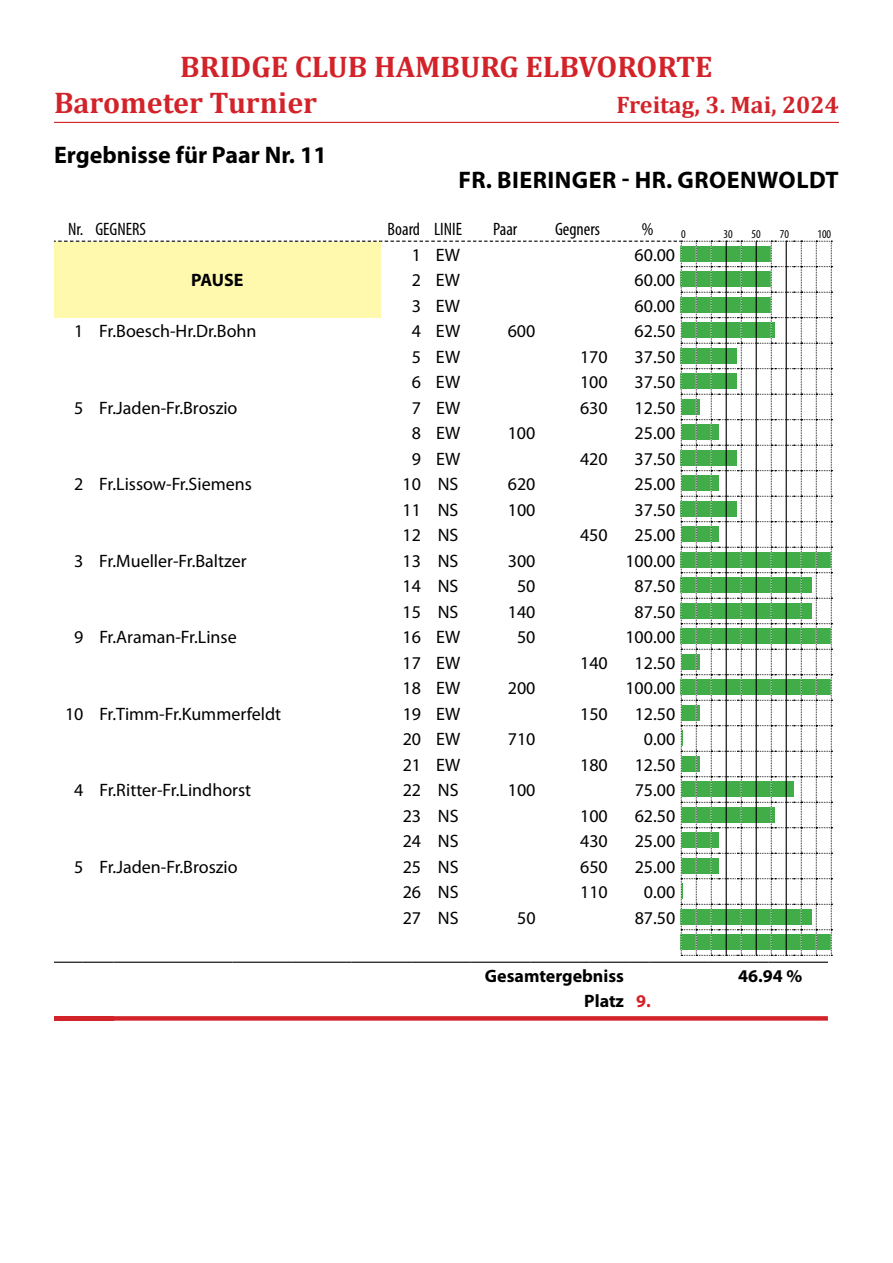
<style>
.page{position:relative;width:893px;height:1263px;background:#fff}
.page>*{position:absolute;margin:0;border:0;box-sizing:border-box;transform-origin:0 0}
.t1{font:700 30px/36px "Cambria";color:#d2232a}
.t2{font:700 24px "Myriad Pro";color:#000}
.t3{font:700 24px "Cambria";color:#d2232a}
.t4{font:18px "Myriad Pro";color:#000}
.t5{font:700 18px "Myriad Pro";color:#000}
.t6{font:condensed 18px "Myriad Pro";color:#000}
.t7{font:condensed 12px "Myriad Pro";color:#000}
.s1{color:#d2232a}
</style>
<div class="page">
<hr style="left:54px;top:122px;width:785px;height:1px;background:#d2232a">
<svg style="left:54px;top:241px;width:778px;height:715px"></svg>
<div style="left:54px;top:1016px;width:60px;height:5px;background:#d2232a"></div>
<svg style="left:114px;top:1016px;width:714px;height:5px"></svg>
<svg style="left:54px;top:962px;width:28px;height:1px"></svg>
<hr style="left:82px;top:962px;width:32px;height:1px;background:#000">
<hr style="left:114px;top:962px;width:59px;height:1px;background:#000">
<hr style="left:173px;top:962px;width:60px;height:1px;background:#000">
<hr style="left:233px;top:962px;width:59px;height:1px;background:#000">
<hr style="left:292px;top:962px;width:60px;height:1px;background:#000">
<hr style="left:352px;top:962px;width:59px;height:1px;background:#000">
<hr style="left:411px;top:962px;width:60px;height:1px;background:#000">
<hr style="left:471px;top:962px;width:59px;height:1px;background:#000">
<hr style="left:530px;top:962px;width:60px;height:1px;background:#000">
<hr style="left:590px;top:962px;width:40px;height:1px;background:#000">
<svg style="left:630px;top:962px;width:19px;height:1px"></svg>
<hr style="left:649px;top:962px;width:60px;height:1px;background:#000">
<hr style="left:709px;top:962px;width:59px;height:1px;background:#000">
<hr style="left:768px;top:962px;width:60px;height:1px;background:#000">
<h1 class="t1" style="left:54px;top:48px;width:660px;text-indent:126px">BRIDGE CLUB HAMBURG ELBVORORTE<br>Barometer Turnier</h1>
<h2 class="t3" style="left:616px;top:88px;width:224px">Freitag, 3. Mai, 2024</h2>
<h2 class="t2" style="left:54px;top:140px;width:274px">Ergebnisse für Paar Nr. 11</h2>
<h2 class="t2" style="left:458px;top:164px;width:113px">Fr. Bieringe</h2>
<h2 class="t2" style="left:602px;top:164px;width:238px">r - Hr. Groenwoldt</h2>
<p class="t6" style="left:68px;top:218px;width:80px">Nr. GEGNERS</p>
<p class="t6" style="left:388px;top:218px;width:76px">Board LINIE</p>
<p class="t6" style="left:493px;top:218px;width:26px">Paar</p>
<p class="t6" style="left:555px;top:218px;width:47px">Gegners</p>
<p class="t6" style="left:642px;top:218px;width:13px">%</p>
<p class="t7" style="left:681px;top:227px;width:6px">0</p>
<p class="t7" style="left:723px;top:227px;width:11px">30</p>
<p class="t7" style="left:752px;top:227px;width:11px">50</p>
<p class="t7" style="left:780px;top:227px;width:11px">70</p>
<p class="t7" style="left:817px;top:227px;width:15px">100</p>
<p class="t5" style="left:191px;top:268px;width:54px">PAUSE</p>
<p class="t4" style="left:412px;top:244px;width:50px">1 EW</p>
<p class="t4" style="left:635px;top:244px;width:42px">60.00</p>
<p class="t4" style="left:412px;top:269px;width:50px">2 EW</p>
<p class="t4" style="left:635px;top:269px;width:42px">60.00</p>
<p class="t4" style="left:412px;top:295px;width:50px">3 EW</p>
<p class="t4" style="left:635px;top:295px;width:42px">60.00</p>
<p class="t4" style="left:74px;top:320px;width:184px">1 Fr.Boesch-Hr.Dr.Bohn</p>
<p class="t4" style="left:412px;top:320px;width:50px">4 EW</p>
<p class="t4" style="left:508px;top:320px;width:29px">600</p>
<p class="t4" style="left:635px;top:320px;width:42px">62.50</p>
<p class="t4" style="left:412px;top:346px;width:50px">5 EW</p>
<p class="t4" style="left:580px;top:346px;width:29px">170</p>
<p class="t4" style="left:635px;top:346px;width:42px">37.50</p>
<p class="t4" style="left:412px;top:371px;width:50px">6 EW</p>
<p class="t4" style="left:580px;top:371px;width:29px">100</p>
<p class="t4" style="left:635px;top:371px;width:42px">37.50</p>
<p class="t4" style="left:74px;top:397px;width:165px">5 Fr.Jaden-Fr.Broszio</p>
<p class="t4" style="left:412px;top:397px;width:50px">7 EW</p>
<p class="t4" style="left:580px;top:397px;width:29px">630</p>
<p class="t4" style="left:635px;top:397px;width:42px">12.50</p>
<p class="t4" style="left:412px;top:422px;width:50px">8 EW</p>
<p class="t4" style="left:508px;top:422px;width:29px">100</p>
<p class="t4" style="left:635px;top:422px;width:42px">25.00</p>
<p class="t4" style="left:412px;top:448px;width:50px">9 EW</p>
<p class="t4" style="left:580px;top:448px;width:29px">420</p>
<p class="t4" style="left:635px;top:448px;width:42px">37.50</p>
<p class="t4" style="left:74px;top:473px;width:179px">2 Fr.Lissow-Fr.Siemens</p>
<p class="t4" style="left:403px;top:473px;width:57px">10 NS</p>
<p class="t4" style="left:508px;top:473px;width:29px">620</p>
<p class="t4" style="left:635px;top:473px;width:42px">25.00</p>
<p class="t4" style="left:403px;top:499px;width:57px">11 NS</p>
<p class="t4" style="left:508px;top:499px;width:29px">100</p>
<p class="t4" style="left:635px;top:499px;width:42px">37.50</p>
<p class="t4" style="left:403px;top:524px;width:57px">12 NS</p>
<p class="t4" style="left:580px;top:524px;width:29px">450</p>
<p class="t4" style="left:635px;top:524px;width:42px">25.00</p>
<p class="t4" style="left:74px;top:550px;width:174px">3 Fr.Mueller-Fr.Baltzer</p>
<p class="t4" style="left:403px;top:550px;width:57px">13 NS</p>
<p class="t4" style="left:508px;top:550px;width:29px">300</p>
<p class="t4" style="left:625px;top:550px;width:51px">100.00</p>
<p class="t4" style="left:403px;top:575px;width:57px">14 NS</p>
<p class="t4" style="left:517px;top:575px;width:20px">50</p>
<p class="t4" style="left:635px;top:575px;width:42px">87.50</p>
<p class="t4" style="left:403px;top:601px;width:57px">15 NS</p>
<p class="t4" style="left:508px;top:601px;width:29px">140</p>
<p class="t4" style="left:635px;top:601px;width:42px">87.50</p>
<p class="t4" style="left:74px;top:626px;width:164px">9 Fr.Araman-Fr.Linse</p>
<p class="t4" style="left:403px;top:626px;width:59px">16 EW</p>
<p class="t4" style="left:517px;top:626px;width:20px">50</p>
<p class="t4" style="left:625px;top:626px;width:51px">100.00</p>
<p class="t4" style="left:403px;top:652px;width:59px">17 EW</p>
<p class="t4" style="left:580px;top:652px;width:29px">140</p>
<p class="t4" style="left:635px;top:652px;width:42px">12.50</p>
<p class="t4" style="left:403px;top:677px;width:59px">18 EW</p>
<p class="t4" style="left:508px;top:677px;width:29px">200</p>
<p class="t4" style="left:625px;top:677px;width:51px">100.00</p>
<p class="t4" style="left:65px;top:703px;width:218px">10 Fr.Timm-Fr.Kummerfeldt</p>
<p class="t4" style="left:403px;top:703px;width:59px">19 EW</p>
<p class="t4" style="left:580px;top:703px;width:29px">150</p>
<p class="t4" style="left:635px;top:703px;width:42px">12.50</p>
<p class="t4" style="left:403px;top:728px;width:59px">20 EW</p>
<p class="t4" style="left:508px;top:728px;width:29px">710</p>
<p class="t4" style="left:644px;top:728px;width:33px">0.00</p>
<p class="t4" style="left:403px;top:754px;width:59px">21 EW</p>
<p class="t4" style="left:580px;top:754px;width:29px">180</p>
<p class="t4" style="left:635px;top:754px;width:42px">12.50</p>
<p class="t4" style="left:74px;top:779px;width:178px">4 Fr.Ritter-Fr.Lindhorst</p>
<p class="t4" style="left:403px;top:779px;width:57px">22 NS</p>
<p class="t4" style="left:508px;top:779px;width:29px">100</p>
<p class="t4" style="left:635px;top:779px;width:42px">75.00</p>
<p class="t4" style="left:403px;top:805px;width:57px">23 NS</p>
<p class="t4" style="left:580px;top:805px;width:29px">100</p>
<p class="t4" style="left:635px;top:805px;width:42px">62.50</p>
<p class="t4" style="left:403px;top:830px;width:57px">24 NS</p>
<p class="t4" style="left:580px;top:830px;width:29px">430</p>
<p class="t4" style="left:635px;top:830px;width:42px">25.00</p>
<p class="t4" style="left:74px;top:856px;width:165px">5 Fr.Jaden-Fr.Broszio</p>
<p class="t4" style="left:403px;top:856px;width:57px">25 NS</p>
<p class="t4" style="left:580px;top:856px;width:29px">650</p>
<p class="t4" style="left:635px;top:856px;width:42px">25.00</p>
<p class="t4" style="left:403px;top:881px;width:57px">26 NS</p>
<p class="t4" style="left:580px;top:881px;width:29px">110</p>
<p class="t4" style="left:644px;top:881px;width:33px">0.00</p>
<p class="t4" style="left:403px;top:907px;width:57px">27 NS</p>
<p class="t4" style="left:517px;top:907px;width:20px">50</p>
<p class="t4" style="left:635px;top:907px;width:42px">87.50</p>
<p class="t5" style="left:485px;top:964px;width:141px">Gesamtergebniss</p>
<p class="t5" style="left:738px;top:964px;width:66px">46.94 %</p>
<p class="t5" style="left:584px;top:989px;width:68px">Platz <span class="s1">9.</span></p>
</div>
